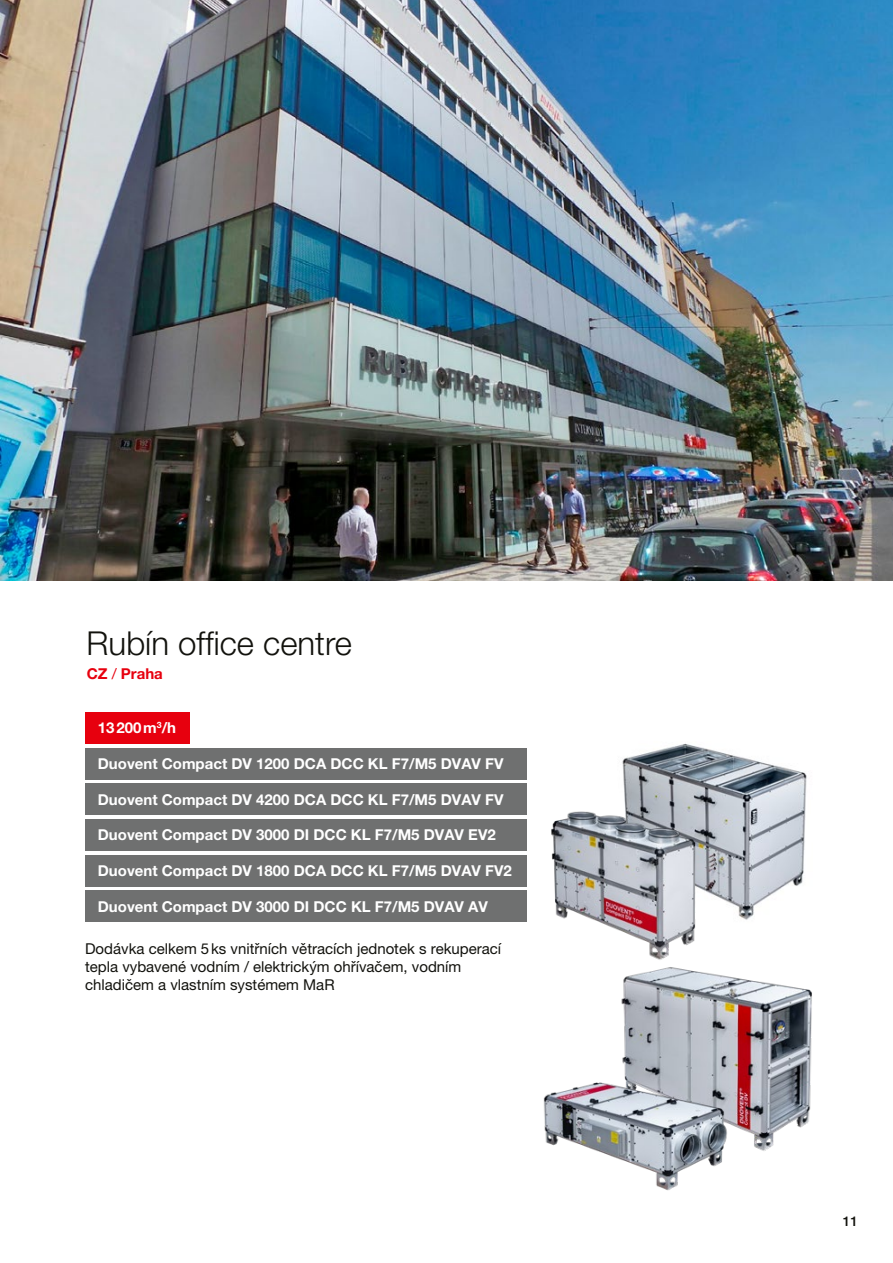
<style>
.page{position:relative;width:893px;height:1263px;background:#fff}
.page>*{position:absolute;margin:0;border:0;box-sizing:border-box;transform-origin:0 0}
.t1{font:300 33px "Helvetica Neue LT Pro";color:#12120d}
.t2{font:700 15px "Helvetica Neue LT Pro";color:#fff}
.t3{font:15px/18px "Helvetica Neue LT Pro";color:#12120d}
.t4{font:700 15px "Helvetica Neue LT Pro";color:#e7000e}
.t5{font:500 13.5px "Helvetica Neue LT Pro";color:#12120d}
.s1{font-weight:400}
</style>
<div class="page">
<div style="left:85px;top:712px;width:104px;height:31px;background:#e7000e"></div>
<div style="left:85px;top:748px;width:442px;height:31px;background:#6f7070"></div>
<div style="left:85px;top:783px;width:442px;height:32px;background:#6f7070"></div>
<div style="left:85px;top:819px;width:442px;height:32px;background:#6f7070"></div>
<div style="left:85px;top:855px;width:442px;height:31px;background:#6f7070"></div>
<div style="left:85px;top:891px;width:442px;height:31px;background:#6f7070"></div>
<img style="left:0;top:0;width:893px;height:580px">
<img style="left:621px;top:968px;width:191px;height:183px">
<img style="left:544px;top:1075px;width:185px;height:116px">
<img style="left:622px;top:743px;width:185px;height:177px">
<img style="left:551px;top:792px;width:164px;height:176px">
<h1 class="t1" style="left:87px;top:623px;width:267px">Rubín office centre</h1>
<p class="t4" style="left:87px;top:664px;width:78px">CZ <span class="s1">/</span> Praha</p>
<p class="t2" style="left:98px;top:718px;width:80px">13200m<sup>3</sup>/h</p>
<p class="t2" style="left:98px;top:754px;width:407px">Duovent Compact DV 1200 DCA DCC KL F7/M5 DVAV FV</p>
<p class="t2" style="left:98px;top:790px;width:407px">Duovent Compact DV 4200 DCA DCC KL F7/M5 DVAV FV</p>
<p class="t2" style="left:98px;top:826px;width:399px">Duovent Compact DV 3000 DI DCC KL F7/M5 DVAV EV2</p>
<p class="t2" style="left:98px;top:861px;width:416px">Duovent Compact DV 1800 DCA DCC KL F7/M5 DVAV FV2</p>
<p class="t2" style="left:98px;top:897px;width:392px">Duovent Compact DV 3000 DI DCC KL F7/M5 DVAV AV</p>
<p class="t3" style="left:85px;top:939px;width:418px">Dodávka celkem 5ks vnitřních větracích jednotek s rekuperací tepla vybavené vodním / elektrickým ohřívačem, vodním chladičem a vlastním systémem MaR</p>
<p class="t5" style="left:843px;top:1213px;width:17px">11</p>
</div>
